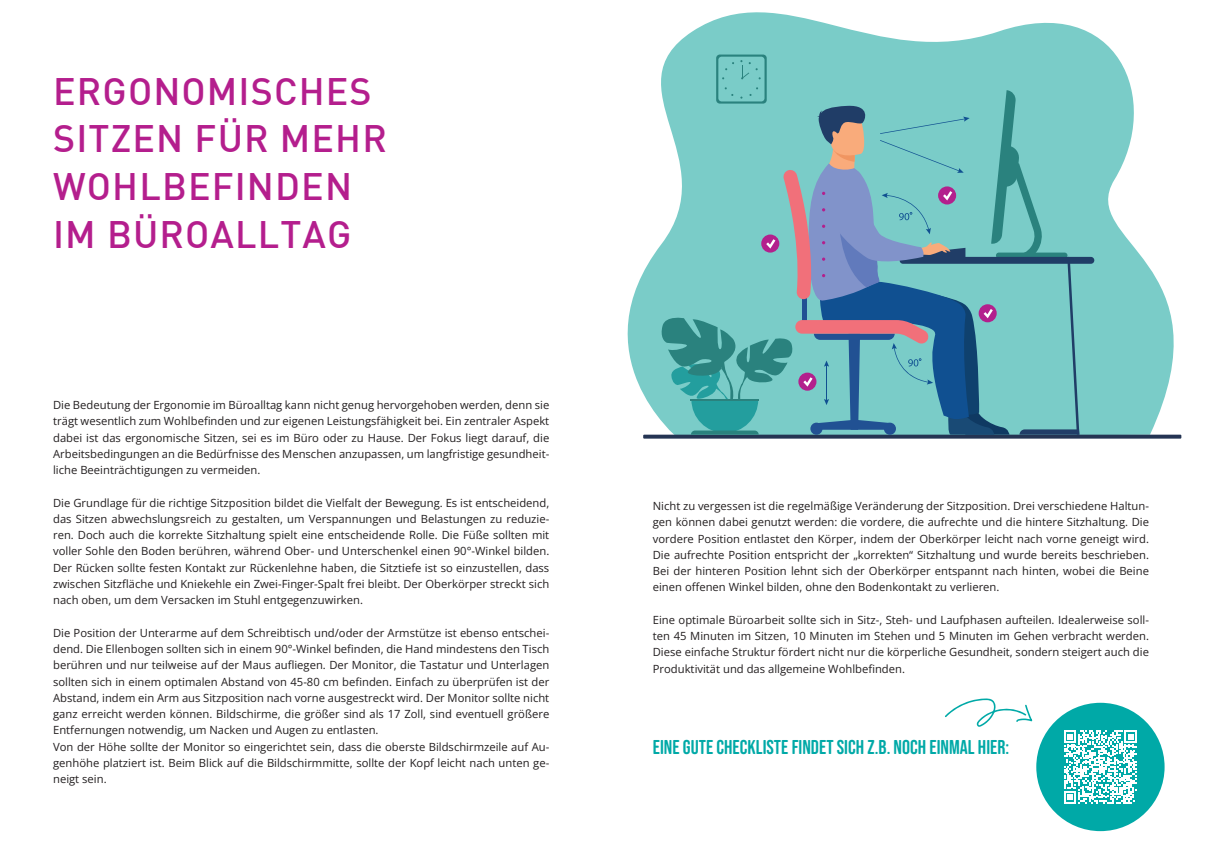
<style>
.page{position:relative;width:1205px;height:851px;background:#fff}
.page>*{position:absolute;margin:0;border:0;box-sizing:border-box;transform-origin:0 0}
.t1{font:500 37.5px/47.5px "DIN";letter-spacing:.03em;color:#b41e8d}
.t2{font:20px "Bebas Neue Semi Rounded";color:#00a9a7}
.t3{font:11.25px/16.2px "Open Sans";color:#231f20;text-align:justify}
</style>
<div class="page">
<svg style="left:945px;top:698px;width:87px;height:29px"></svg>
<svg style="left:627px;top:12px;width:555px;height:426px;fill:#7accc8"></svg>
<svg style="left:716px;top:55px;width:51px;height:49px"></svg>
<div style="left:718px;top:57px;width:46px;height:44px;background:#7accc8;border-radius:3px"></div>
<svg style="left:740px;top:60px;width:21px;height:19px"></svg>
<svg style="left:643px;top:434px;width:538px;height:4px;background:#304964"></svg>
<div style="left:899px;top:257px;width:195px;height:7px;background:#203d67;border-radius:3px"></div>
<svg style="left:659px;top:87px;width:420px;height:347px;background:#72b4bb"></svg>
<div style="left:1036px;top:702px;width:128px;height:129px;background:#00a9a7;border-radius:50%"></div>
<svg style="left:1064px;top:730px;width:73px;height:73px"></svg>
<h1 class="t1" style="left:53px;top:66px;width:335px">ERGONOMISCHES<br>SITZEN FÜR MEHR<br>WOHLBEFINDEN<br>IM BÜROALLTAG</h1>
<p class="t3" style="left:53px;top:396px;width:498px">Die Bedeutung der Ergonomie im Büroalltag kann nicht genug hervorgehoben werden, denn sie trägt wesentlich zum Wohlbefinden und zur eigenen Leistungsfähigkeit bei. Ein zentraler Aspekt dabei ist das ergonomische Sitzen, sei es im Büro oder zu Hause. Der Fokus liegt darauf, die Arbeitsbedingungen an die Bedürfnisse des Menschen anzupassen, um langfristige gesundheit&shy;liche Beeinträchtigungen zu vermeiden.</p>
<p class="t3" style="left:53px;top:494px;width:498px">Die Grundlage für die richtige Sitzposition bildet die Vielfalt der Bewegung. Es ist entscheidend, das Sitzen abwechslungsreich zu gestalten, um Verspannungen und Belastungen zu reduzie&shy;ren. Doch auch die korrekte Sitzhaltung spielt eine entscheidende Rolle. Die Füße sollten mit voller Sohle den Boden berühren, während Ober- und Unterschenkel einen 90°-Winkel bilden.<br>Der Rücken sollte festen Kontakt zur Rückenlehne haben, die Sitztiefe ist so einzustellen, dass zwischen Sitzfläche und Kniekehle ein Zwei-Finger-Spalt frei bleibt. Der Oberkörper streckt sich nach oben, um dem Versacken im Stuhl entgegenzuwirken.</p>
<p class="t3" style="left:53px;top:624px;width:498px;text-align:left">Die Position der Unterarme auf dem Schreibtisch und/oder der Armstütze ist ebenso entschei&shy;dend. Die Ellenbogen sollten sich in einem 90°-Winkel befinden, die Hand mindestens den Tisch berühren und nur teilweise auf der Maus aufliegen. Der Monitor, die Tastatur und Unterlagen sollten sich in einem optimalen Abstand von 45-80 cm befinden. Einfach zu überprüfen ist der Abstand, indem ein Arm aus Sitzposition nach vorne ausgestreckt wird. Der Monitor sollte nicht ganz erreicht werden können. Bildschirme, die größer sind als 17 Zoll, sind eventuell größere Entfernungen notwendig, um Nacken und Augen zu entlasten.<br>Von der Höhe sollte der Monitor so eingerichtet sein, dass die oberste Bildschirmzeile auf Au&shy;genhöhe platziert ist. Beim Blick auf die Bildschirmmitte, sollte der Kopf leicht nach unten ge&shy;neigt sein.</p>
<p class="t3" style="left:653px;top:497px;width:498px">Nicht zu vergessen ist die regelmäßige Veränderung der Sitzposition. Drei verschiedene Haltun&shy;gen können dabei genutzt werden: die vordere, die aufrechte und die hintere Sitzhaltung. Die vordere Position entlastet den Körper, indem der Oberkörper leicht nach vorne geneigt wird.<br>Die aufrechte Position entspricht der „korrekten“ Sitzhaltung und wurde bereits beschrieben.<br>Bei der hinteren Position lehnt sich der Oberkörper entspannt nach hinten, wobei die Beine einen offenen Winkel bilden, ohne den Bodenkontakt zu verlieren.</p>
<p class="t3" style="left:653px;top:611px;width:498px">Eine optimale Büroarbeit sollte sich in Sitz-, Steh- und Laufphasen aufteilen. Idealerweise soll&shy;ten 45 Minuten im Sitzen, 10 Minuten im Stehen und 5 Minuten im Gehen verbracht werden.<br>Diese einfache Struktur fördert nicht nur die körperliche Gesundheit, sondern steigert auch die Produktivität und das allgemeine Wohlbefinden.</p>
<h2 class="t2" style="left:653px;top:735px;width:358px">EINE GUTE CHECKLISTE FINDET SICH Z.B. NOCH EINMAL HIER:</h2>
</div>
